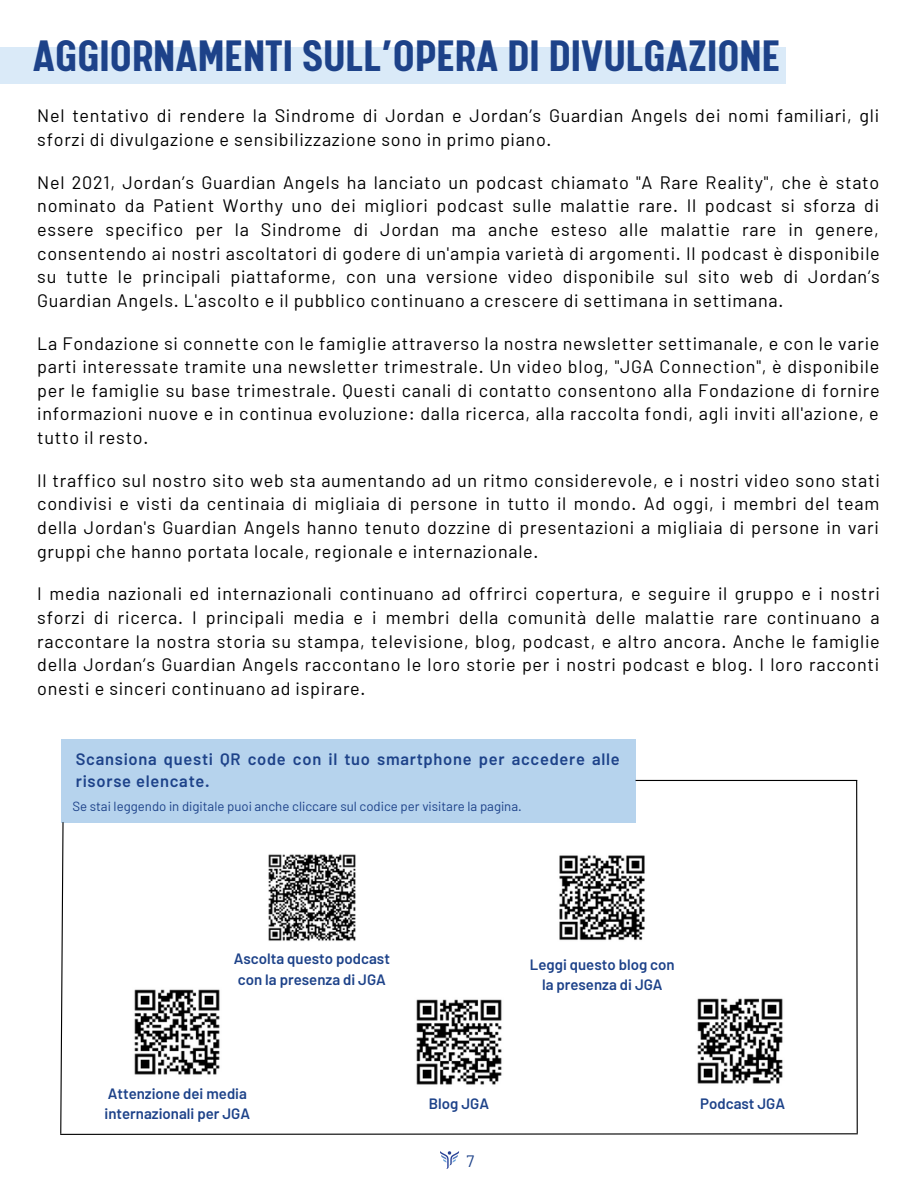
<style>
.page{position:relative;width:918px;height:1188px;background:#fff}
.page>*{position:absolute;margin:0;border:0;box-sizing:border-box;transform-origin:0 0}
.t1{font:700 49.5px "Calps Sans";color:#1d4289}
.t2{font:18px/23.7px "Barlow";letter-spacing:.04em;color:#000;text-align:justify}
.t3{font:600 16.5px/22.5px "Barlow";letter-spacing:.045em;color:#1d4289}
.t4{font:16.5px "Barlow";color:#1d4289}
.t5{font:600 15px/20.2px "Barlow";color:#1d4289;text-align:center}
.t6{font:13.2px "Barlow";color:#1d4289}
</style>
<div class="page">
<img style="left:440px;top:1151px;width:19px;height:18px">
<div style="left:0;top:47px;width:785px;height:36px;background:#daeaf8"></div>
<div style="left:61px;top:739px;width:574px;height:83px;background:#b6d3ed"></div>
<svg style="left:60px;top:779px;width:798px;height:356px"></svg>
<img style="left:267px;top:853px;width:89px;height:89px">
<img style="left:558px;top:853px;width:88px;height:89px">
<img style="left:133px;top:988px;width:88px;height:89px">
<img style="left:414px;top:998px;width:89px;height:89px">
<img style="left:696px;top:996px;width:89px;height:89px">
<p class="t1" style="left:33px;top:35px;width:749px">AGGIORNAMENTI SULL’OPERA DI DIVULGAZIONE</p>
<p class="t2" style="left:37px;top:103px;width:843px">Nel tentativo di rendere la Sindrome di Jordan e Jordan’s Guardian Angels dei nomi familiari, gli sforzi di divulgazione e sensibilizzazione sono in primo piano.</p>
<p class="t2" style="left:37px;top:170px;width:844px">Nel 2021, Jordan’s Guardian Angels ha lanciato un podcast chiamato "A Rare Reality", che è stato nominato da Patient Worthy uno dei migliori podcast sulle malattie rare. Il podcast si sforza di essere specifico per la Sindrome di Jordan ma anche esteso alle malattie rare in genere, consentendo ai nostri ascoltatori di godere di un'ampia varietà di argomenti. Il podcast è disponibile su tutte le principali piattaforme, con una versione video disponibile sul sito web di Jordan’s Guardian Angels. L'ascolto e il pubblico continuano a crescere di settimana in settimana.</p>
<p class="t2" style="left:37px;top:331px;width:844px">La Fondazione si connette con le famiglie attraverso la nostra newsletter settimanale, e con le varie parti interessate tramite una newsletter trimestrale. Un video blog, "JGA Connection", è disponibile per le famiglie su base trimestrale. Questi canali di contatto consentono alla Fondazione di fornire informazioni nuove e in continua evoluzione: dalla ricerca, alla raccolta fondi, agli inviti all'azione, e tutto il resto.</p>
<p class="t2" style="left:37px;top:468px;width:844px">Il traffico sul nostro sito web sta aumentando ad un ritmo considerevole, e i nostri video sono stati condivisi e visti da centinaia di migliaia di persone in tutto il mondo. Ad oggi, i membri del team della Jordan's Guardian Angels hanno tenuto dozzine di presentazioni a migliaia di persone in vari gruppi che hanno portata locale, regionale e internazionale.</p>
<p class="t2" style="left:37px;top:581px;width:844px">I media nazionali ed internazionali continuano ad offrirci copertura, e seguire il gruppo e i nostri sforzi di ricerca. I principali media e i membri della comunità delle malattie rare continuano a raccontare la nostra storia su stampa, televisione, blog, podcast, e altro ancora. Anche le famiglie della Jordan’s Guardian Angels raccontano le loro storie per i nostri podcast e blog. I loro racconti onesti e sinceri continuano ad ispirare.</p>
<p class="t3" style="left:76px;top:747px;width:546px">Scansiona questi QR code con il tuo smartphone per accedere alle risorse elencate.</p>
<p class="t6" style="left:72px;top:798px;width:451px">Se stai leggendo in digitale puoi anche cliccare sul codice per visitare la pagina.</p>
<p class="t5" style="left:234px;top:948px;width:158px">Ascolta questo podcast</p>
<p class="t5" style="left:238px;top:969px;width:150px">con la presenza di JGA</p>
<p class="t5" style="left:108px;top:1083px;width:141px">Attenzione dei media</p>
<p class="t5" style="left:105px;top:1103px;width:147px">internazionali per JGA</p>
<p class="t5" style="left:530px;top:954px;width:146px">Leggi questo blog con la presenza di JGA</p>
<p class="t5" style="left:429px;top:1093px;width:62px">Blog JGA</p>
<p class="t5" style="left:700px;top:1093px;width:86px">Podcast JGA</p>
<p class="t4" style="left:467px;top:1150px;width:9px">7</p>
</div>
